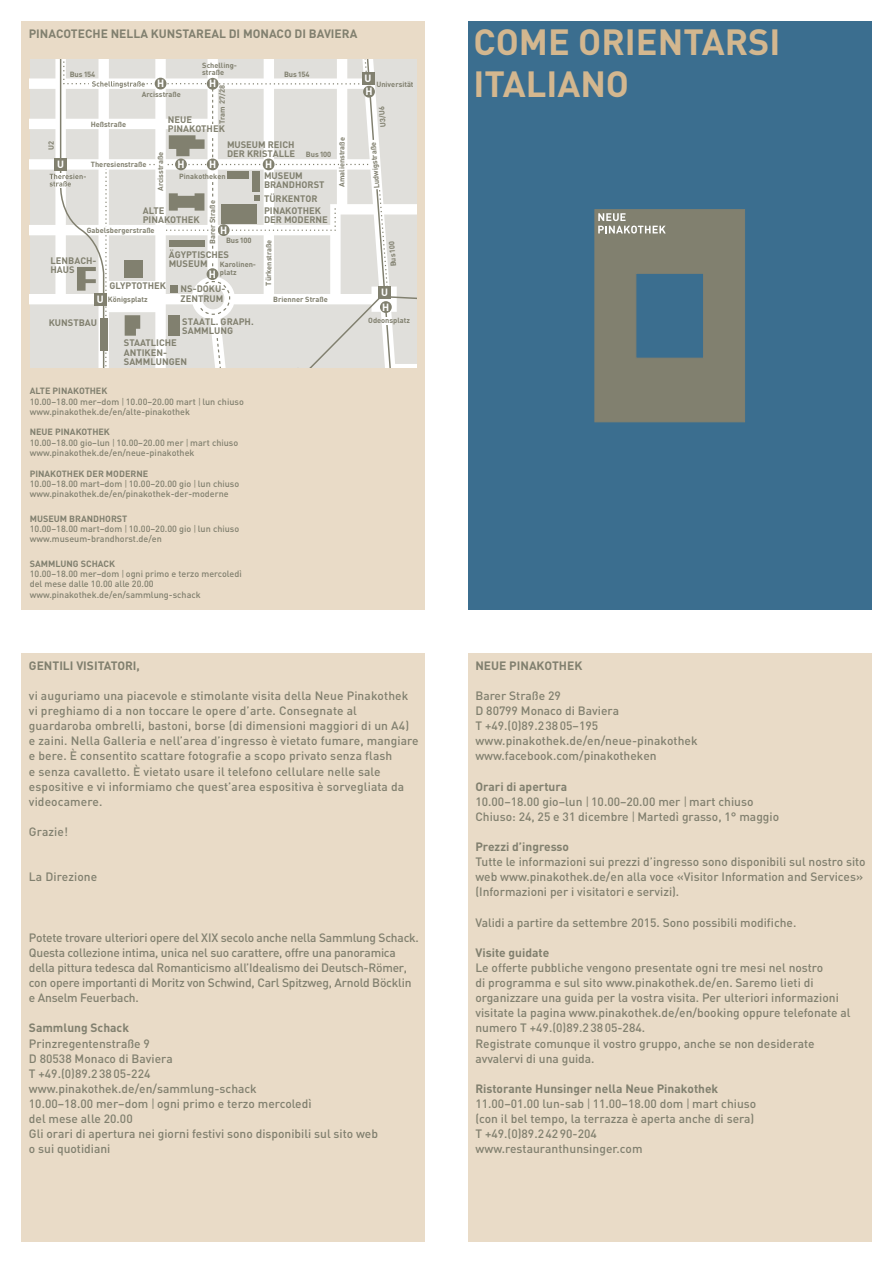
<style>
.page{position:relative;width:893px;height:1263px;background:#fff}
.page>*{position:absolute;margin:0;border:0;box-sizing:border-box;transform-origin:0 0}
.t1{font:700 36px/42px "DIN";color:#d3b78f}
.t2{font:500 12px/15.1px "DIN";color:#81806f}
.t3{font:500 12px/15.1px "DIN";letter-spacing:-.02em;color:#81806f}
.t4{font:700 12px "DIN";color:#81806f}
.t5{font:700 10.35px "DIN";color:#fff}
.t6{font:700 9.3px/9.3px "DIN";color:#81806f}
.t7{font:500 9px/10.4px "DIN";color:#81806f}
.t8{font:700 9px "DIN";color:#81806f}
.t9{font:700 7.5px "DIN";letter-spacing:-.005em;color:#81806f}
.t10{font:700 7.35px/7.5px "DIN";color:#81806f}
.s1{font-weight:700}
.s2{font-weight:400}
.s3{font-size:7.65px}
</style>
<div class="page">
<div style="left:468px;top:653px;width:404px;height:589px;background:#e9dbc7"></div>
<div style="left:468px;top:21px;width:404px;height:589px;background:#3b6e8f"></div>
<div style="left:21px;top:653px;width:404px;height:589px;background:#e9dbc7"></div>
<div style="left:21px;top:21px;width:404px;height:589px;background:#e9dbc7"></div>
<svg style="left:30px;top:60px;width:20px;height:308px;background:#e5e4e1"></svg>
<svg style="left:50px;top:60px;width:367px;height:308px;background:#e2e1de"></svg>
<svg style="left:595px;top:209px;width:150px;height:213px"></svg>
<p class="t4" style="left:29px;top:26px;width:330px">PINACOTECHE NELLA KUNSTAREAL DI MONACO DI BAVIERA</p>
<p class="t10" style="left:202px;top:61px;width:36px">Schelling&shy;straße</p>
<p class="t9" style="left:70px;top:69px;width:27px">Bus 154</p>
<p class="t9" style="left:284px;top:69px;width:27px">Bus 154</p>
<p class="t9" style="left:91px;top:119px;width:37px">Heßstraße</p>
<p class="t5" style="left:157px;top:77px;width:9px">H</p>
<p class="t5" style="left:209px;top:77px;width:9px">H</p>
<p class="t9" style="left:217px;top:124px;width:40px;rotate:-90deg">Tram 27/28</p>
<p class="t10" style="left:142px;top:90px;width:41px">Arcisstraße</p>
<p class="t6" style="left:168px;top:114px;width:58px">NEUE<br>PINAKOTHEK</p>
<p class="t6" style="left:227px;top:139px;width:70px">MUSEUM REICH<br>DER KRISTALLE</p>
<p class="t10" style="left:47px;top:150px;width:10px;rotate:-90deg">U2</p>
<p class="t9" style="left:306px;top:150px;width:27px">Bus 100</p>
<p class="t9" style="left:156px;top:191px;width:41px;rotate:-90deg">Arcisstraße</p>
<p class="t5" style="left:57px;top:158px;width:8px">U</p>
<p class="t5" style="left:177px;top:158px;width:9px">H</p>
<p class="t5" style="left:209px;top:158px;width:9px">H</p>
<p class="t5" style="left:265px;top:158px;width:9px">H</p>
<p class="t9" style="left:91px;top:159px;width:57px">Theresienstraße</p>
<p class="t6" style="left:264px;top:170px;width:62px">MUSEUM<br>BRANDHORST</p>
<p class="t10" style="left:179px;top:172px;width:48px">Pinakotheken</p>
<p class="t9" style="left:208px;top:244px;width:45px;rotate:-90deg">Barer Straße</p>
<p class="t6" style="left:264px;top:192px;width:58px;line-height:12.1px">TÜRKENTOR<br>PINAKOTHEK</p>
<p class="t6" style="left:264px;top:215px;width:65px">DER MODERNE</p>
<p class="t6" style="left:143px;top:205px;width:58px">ALTE<br>PINAKOTHEK</p>
<p class="t5" style="left:220px;top:223px;width:9px">H</p>
<p class="t9" style="left:87px;top:225px;width:69px">Gabelsbergerstraße</p>
<p class="t9" style="left:226px;top:235px;width:27px">Bus 100</p>
<p class="t9" style="left:264px;top:286px;width:48px;rotate:-90deg">Türkenstraße</p>
<p class="t6" style="left:51px;top:256px;width:47px">LENBACH-</p>
<p class="t6" style="left:169px;top:250px;width:62px">ÄGYPTISCHES<br>MUSEUM</p>
<p class="t6" style="left:181px;top:284px;width:46px">NS-DOKU-<br>ZENTRUM</p>
<p class="t6" style="left:182px;top:316px;width:73px">STAATL. GRAPH.<br>SAMMLUNG</p>
<p class="t10" style="left:220px;top:261px;width:38px">Karolinen&shy;platz</p>
<p class="t6" style="left:51px;top:265px;width:26px">HAUS</p>
<p class="t5" style="left:209px;top:267px;width:9px">H</p>
<p class="t6" style="left:109px;top:280px;width:58px">GLYPTOTHEK</p>
<p class="t5" style="left:97px;top:292px;width:8px">U</p>
<p class="t10" style="left:108px;top:295px;width:41px">Königsplatz</p>
<p class="t9" style="left:273px;top:294px;width:56px">Brienner Straße</p>
<p class="t6" style="left:49px;top:318px;width:50px">KUNSTBAU</p>
<p class="t6" style="left:124px;top:338px;width:65px">STAATLICHE<br>ANTIKEN-<br>SAMMLUNGEN</p>
<p class="t9" style="left:337px;top:187px;width:51px;rotate:-90deg">Amalienstraße</p>
<p class="t7" style="left:30px;top:386px;width:216px"><span class="s1">ALte Pinakothek<br></span>10.00–18.00 mer–dom <span class="s2">|</span> 10.00–20.00 mart <span class="s2">|</span> lun chiuso www.pinakothek.de/en/alte-pinakothek</p>
<p class="t8" style="left:30px;top:426px;width:13px">Neue</p>
<p class="t7" style="left:30px;top:427px;width:210px;text-indent:25px"><span class="s1">Pinakothek<br></span>10.00–18.00 gio–lun <span class="s2">|</span> 10.00–20.00 mer <span class="s2">|</span> mart chiuso www.pinakothek.de/en/neue-pinakothek</p>
<p class="t8" style="left:30px;top:467px;width:13px">Pinakothek</p>
<p class="t8" style="left:87px;top:467px;width:7px">der</p>
<p class="t7" style="left:30px;top:468px;width:211px;text-indent:76px"><span class="s1">moderne<br></span>10.00–18.00 mart–dom <span class="s2">|</span> 10.00–20.00 gio <span class="s2">|</span> lun chiuso www.pinakothek.de/en/pinakothek-der-moderne</p>
<p class="t8" style="left:30px;top:513px;width:15px">Museum</p>
<p class="t7" style="left:30px;top:513px;width:211px;text-indent:39px"><span class="s1">BRANDHORST<br></span>10.00–18.00 mart–dom <span class="s2">|</span> 10.00–20.00 gio <span class="s2">|</span> lun chiuso www.museum-brandhorst.de/en</p>
<p class="t8" style="left:30px;top:558px;width:13px">Sammlung</p>
<p class="t7" style="left:30px;top:558px;width:213px;text-indent:51px"><span class="s1">schack<br></span>10.00–18.00 mer–dom <span class="s2">|</span> ogni primo e terzo mercoledì del mese dalle 10.00 alle 20.00 www.pinakothek.de/en/sammlung-schack</p>
<p class="t5" style="left:364px;top:71px;width:8px">U</p>
<p class="t10" style="left:376px;top:81px;width:39px">Universität</p>
<p class="t5" style="left:365px;top:85px;width:9px">H</p>
<p class="t9" style="left:378px;top:128px;width:23px;rotate:-95deg">U3/U6</p>
<p class="t9" style="left:372px;top:189px;width:48px;rotate:-95deg">Ludw gi <span class="s3">stra</span>ße</p>
<p class="t9" style="left:388px;top:267px;width:27px;rotate:-94deg">Bus100</p>
<p class="t5" style="left:381px;top:286px;width:8px">U</p>
<p class="t5" style="left:382px;top:300px;width:9px">H</p>
<p class="t10" style="left:368px;top:316px;width:43px">Odeonsplatz</p>
<p class="t4" style="left:29px;top:658px;width:113px">GENTILI VISITATORI,</p>
<p class="t2" style="left:29px;top:688px;width:391px">vi auguriamo una piacevole e stimolante visita della Neue Pinakothek vi preghiamo di a non toccare le opere d’arte. Consegnate al guardaroba ombrelli, bastoni, borse (di dimensioni maggiori di un A4)<br>e zaini. Nella Galleria e nell’area d’ingresso è vietato fumare, mangiare e bere. È consentito scattare fotografie a scopo privato senza flash<br>e senza cavalletto. È vietato usare il telefono cellulare nelle sale espositive e vi informiamo che quest’area espositiva è sorvegliata da videocamere.</p>
<p class="t2" style="left:29px;top:824px;width:41px">Grazie!</p>
<p class="t2" style="left:29px;top:869px;width:70px">La Direzione</p>
<p class="t3" style="left:29px;top:929px;width:392px">Potete trovare ulteriori opere del XIX secolo anche nella Sammlung Schack.<br>Questa collezione intima, unica nel suo carattere, offre una panoramica della pittura tedesca dal Romanticismo all’Idealismo dei Deutsch-Römer, con opere importanti di Moritz von Schwind, Carl Spitzweg, Arnold Böcklin e Anselm Feuerbach.</p>
<p class="t4" style="left:29px;top:1020px;width:102px">Sammlung Schack</p>
<p class="t2" style="left:29px;top:1035px;width:351px">Prinzregentenstraße 9<br>D 80538 Monaco di Baviera<br>T +49.(0)89.23805-224 www.pinakothek.de/en/sammlung-schack<br>10.00–18.00 mer–dom <span class="s2">|</span> ogni primo e terzo mercoledì<br>del mese alle 20.00<br>Gli orari di apertura nei giorni festivi sono disponibili sul sito web o sui quotidiani</p>
<h1 class="t1" style="left:473px;top:20px;width:309px">COME ORIENTARSI<br>ITALIANO</h1>
<p class="t4" style="left:475px;top:658px;width:108px">NEUE PINAKOTHEK</p>
<p class="t2" style="left:475px;top:688px;width:224px">Barer Straße 29<br>D 80799 Monaco di Baviera<br>T +49.(0)89.23805–195 www.pinakothek.de/en/neue-pinakothek www.facebook.com/pinakotheken</p>
<p class="t2" style="left:475px;top:778px;width:305px"><span class="s1">Orari di apertura<br></span>10.00–18.00 gio–lun <span class="s2">|</span> 10.00–20.00 mer <span class="s2">|</span> mart chiuso<br>Chiuso: 24, 25 e 31 dicembre <span class="s2">|</span> Martedì grasso, 1° maggio</p>
<p class="t4" style="left:475px;top:839px;width:95px">Prezzi d’ingresso</p>
<p class="t2" style="left:475px;top:854px;width:392px">Tutte le informazioni sui prezzi d’ingresso sono disponibili sul nostro sito web www.pinakothek.de/en alla voce «Visitor Information and Services» (Informazioni per i visitatori e servizi).</p>
<p class="t2" style="left:475px;top:914px;width:323px">Validi a partire da settembre 2015. Sono possibili modifiche.</p>
<p class="t4" style="left:475px;top:945px;width:75px">Visite guidate</p>
<p class="t2" style="left:475px;top:960px;width:377px">Le offerte pubbliche vengono presentate ogni tre mesi nel nostro<br>di programma e sul sito www.pinakothek.de/en. Saremo lieti di organizzare una guida per la vostra visita. Per ulteriori informazioni visitate la pagina www.pinakothek.de/en/booking oppure telefonate al numero T +49.(0)89.23805-284.<br>Registrate comunque il vostro gruppo, anche se non desiderate avvalervi di una guida.</p>
<p class="t2" style="left:475px;top:1080px;width:282px"><span class="s1">Ristorante Hunsinger nella Neue Pinakothek </span>11.00–01.00 lun-sab <span class="s2">|</span> 11.00–18.00 dom <span class="s2">|</span> mart chiuso (con il bel tempo, la terrazza è aperta anche di sera)<br>T +49.(0)89.24290-204 www.restauranthunsinger.com</p>
</div>
